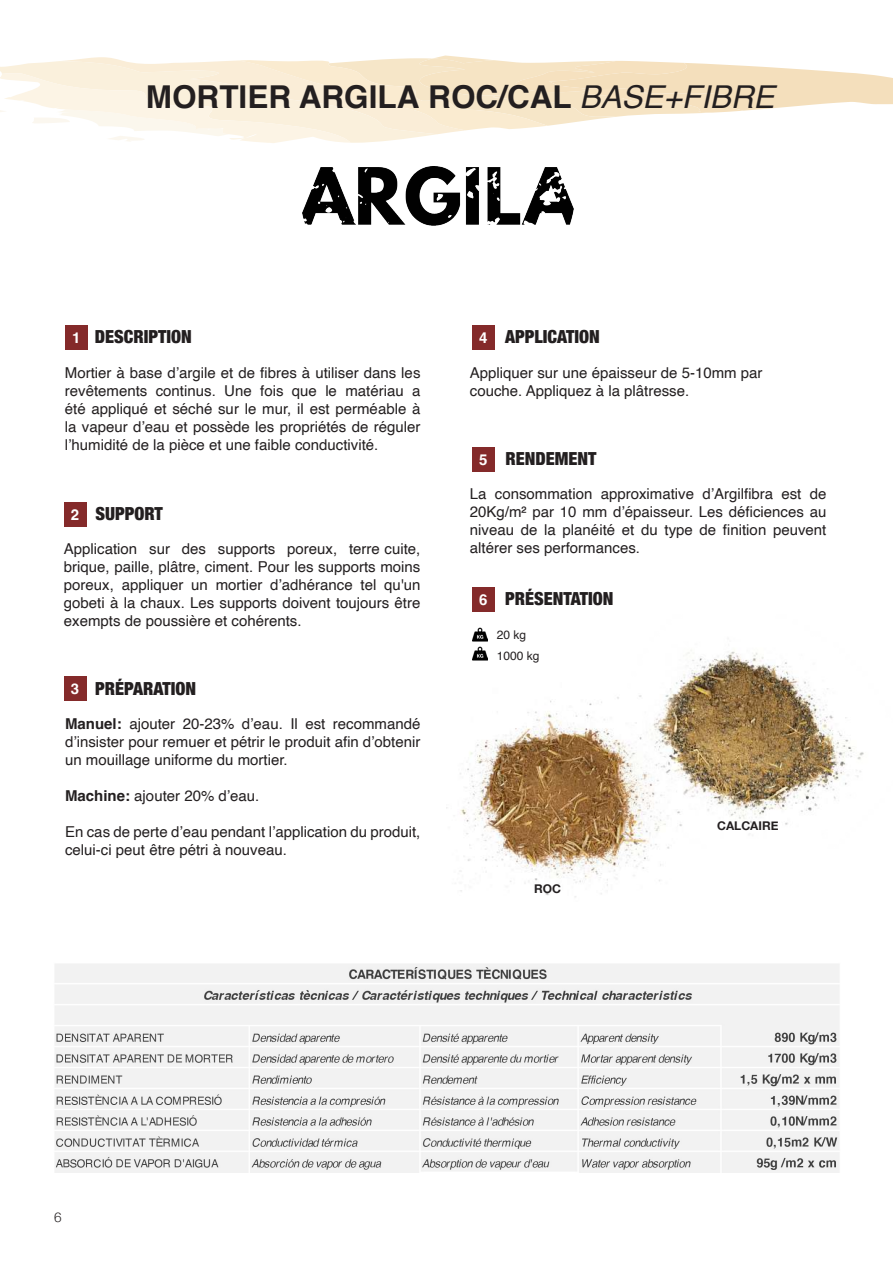
<style>
.page{position:relative;width:893px;height:1263px;background:#fff}
.page>*{position:absolute;margin:0;border:0;box-sizing:border-box;transform-origin:0 0}
.t1{font:700 31.5px "Helvetica";color:#231f20}
.t2{font:900 condensed 18px "Helvetica Neue";color:#231f20}
.t3{font:15px/18px "Helvetica";color:#231f20;text-align:justify}
.t4{font:700 15px "Helvetica";color:#fff}
.t5{font:300 13.5px "Helvetica Neue";color:#231f20}
.t6{font:700 12px "Helvetica Neue";color:#231f20}
.t7{font:12px/21px "Helvetica";color:#231f20}
.s1{font-style:inherit}
.s2{font-weight:400;font-style:italic}
.s3{font-weight:700}
</style>
<div class="page">
<svg style="left:0;top:56px;width:893px;height:87px"></svg>
<img style="left:446px;top:697px;width:215px;height:200px">
<img style="left:55px;top:964px;width:784px;height:208px">
<img style="left:472px;top:627px;width:16px;height:15px">
<img style="left:472px;top:646px;width:16px;height:15px">
<div style="left:65px;top:326px;width:23px;height:24px;background:#842a2a"></div>
<div style="left:64px;top:502px;width:23px;height:24px;background:#842a2a"></div>
<div style="left:64px;top:676px;width:23px;height:24px;background:#842a2a"></div>
<div style="left:472px;top:326px;width:23px;height:24px;background:#842a2a"></div>
<div style="left:472px;top:447px;width:23px;height:24px;background:#842a2a"></div>
<div style="left:472px;top:587px;width:23px;height:24px;background:#842a2a"></div>
<img style="left:627px;top:650px;width:237px;height:199px">
<img style="left:302px;top:166px;width:271px;height:60px">
<h1 class="t1" style="left:146px;top:77px;width:630px">MORTIER ARGILA ROC<span class="s1">/CAL</span> <span class="s2">BASE+FIBRE</span></h1>
<p class="t2" style="left:95px;top:322px;width:99px">DESCRIPTION</p>
<p class="t3" style="left:65px;top:364px;width:357px">Mortier à base d’argile et de fibres à utiliser dans les revêtements continus. Une fois que le matériau a été appliqué et séché sur le mur, il est perméable à la vapeur d’eau et possède les propriétés de réguler l’humidité de la pièce et une faible conductivité.</p>
<p class="t4" style="left:72px;top:329px;width:10px">1</p>
<p class="t2" style="left:95px;top:499px;width:69px">SUPPORT</p>
<p class="t3" style="left:64px;top:540px;width:358px">Application sur des supports poreux, terre cuite, brique, paille, plâtre, ciment. Pour les supports moins poreux, appliquer un mortier d’adhérance tel qu'un gobeti à la chaux. Les supports doivent toujours être exempts de poussière et cohérents.</p>
<p class="t4" style="left:71px;top:505px;width:10px">2</p>
<p class="t2" style="left:95px;top:673px;width:103px">PRÉPARATION</p>
<p class="t3" style="left:65px;top:715px;width:357px"><span class="s3">Manuel:</span> ajouter 20-23% d’eau. Il est recommandé d’insister pour remuer et pétrir le produit afin d’obtenir un mouillage uniforme du mortier.</p>
<p class="t3" style="left:65px;top:787px;width:196px"><span class="s3">Machine:</span> ajouter 20% d’eau.</p>
<p class="t3" style="left:65px;top:823px;width:357px">En cas de perte d’eau pendant l’application du produit, celui-ci peut être pétri à nouveau.</p>
<p class="t4" style="left:71px;top:679px;width:10px">3</p>
<p class="t2" style="left:505px;top:322px;width:96px">APPLICATION</p>
<p class="t3" style="left:470px;top:364px;width:294px">Appliquer sur une épaisseur de 5-10mm par couche. Appliquez à la plâtresse.</p>
<p class="t4" style="left:479px;top:329px;width:10px">4</p>
<p class="t2" style="left:505px;top:443px;width:92px">RENDEMENT</p>
<p class="t3" style="left:470px;top:485px;width:358px">La consommation approximative d’Argilfibra est de 20Kg/m² par 10 mm d’épaisseur. Les déficiences au niveau de la planéité et du type de finition peuvent altérer ses performances.</p>
<p class="t2" style="left:505px;top:584px;width:110px">PRÉSENTATION</p>
<p class="t7" style="left:497px;top:624px;width:44px">20 kg<br>1000 kg</p>
<p class="t4" style="left:479px;top:450px;width:10px">5</p>
<p class="t4" style="left:479px;top:590px;width:10px">6</p>
<p class="t6" style="left:534px;top:879px;width:28px">ROC</p>
<p class="t6" style="left:717px;top:816px;width:63px">CALCAIRE</p>
<p class="t5" style="left:54px;top:1206px;width:9px">6</p>
</div>
